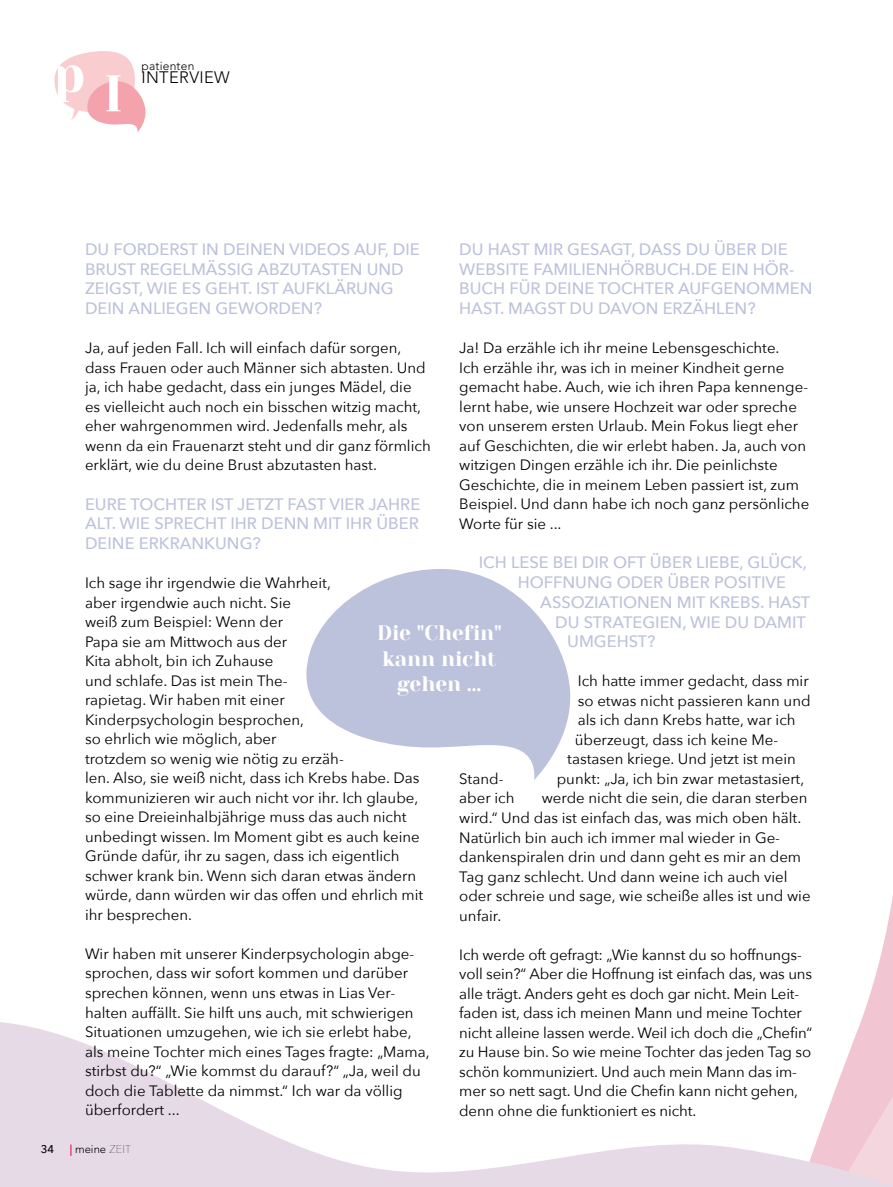
<style>
.page{position:relative;width:893px;height:1187px;background:#fff}
.page>*{position:absolute;margin:0;border:0;box-sizing:border-box;transform-origin:0 0}
.t1{font:51.45px "Yeseva One";color:#fff}
.t2{font:21px/25.2px "Yeseva One";color:#fff;text-align:center}
.t3{font:500 16.5px/19.8px "Avenir Next";color:#bdc2dc}
.t4{font:300 16.5px "Avenir LT Std";letter-spacing:.02em;color:#000}
.t5{font:15px/19.5px "Avenir Next";color:#000}
.t6{font:300 12px "Avenir LT Std";letter-spacing:.02em;color:#000}
.t7{font:300 11.25px "Avenir LT Std";color:#000}
.t8{font:500 11.25px "Avenir Next";color:#000}
.s1{font-family:"Avenir Next";font-weight:500;color:#e40138}
.s2{font-family:"Avenir Next";font-weight:200}
</style>
<div class="page">
<svg style="left:870px;top:895px;width:23px;height:99px"></svg>
<svg style="left:0;top:994px;width:893px;height:192px"></svg>
<svg style="left:306px;top:569px;width:265px;height:211px;fill:#bdc2dc"></svg>
<svg style="left:55px;top:51px;width:91px;height:81px"></svg>
<p class="t6" style="left:141px;top:59px;width:55px">patienten</p>
<h1 class="t1" style="left:53px;top:50px;width:34px">p</h1>
<p class="t4" style="left:141px;top:69px;width:90px">INTERVIEW</p>
<h1 class="t1" style="left:104px;top:69px;width:21px">I</h1>
<p class="t3" style="left:459px;top:239px;width:355px">DU HAST MIR GESAGT, DASS DU ÜBER DIE WEBSITE FAMILIENHÖRBUCH.DE EIN HÖR-BUCH FÜR DEINE TOCHTER AUFGENOMMEN HAST. MAGST DU DAVON ERZÄHLEN?</p>
<p class="t5" style="left:459px;top:337px;width:352px">Ja! Da erzähle ich ihr meine Lebensgeschichte.<br>Ich erzähle ihr, was ich in meiner Kindheit gerne gemacht habe. Auch, wie ich ihren Papa kennenge&shy;lernt habe, wie unsere Hochzeit war oder spreche von unserem ersten Urlaub. Mein Fokus liegt eher auf Geschichten, die wir erlebt haben. Ja, auch von witzigen Dingen erzähle ich ihr. Die peinlichste Geschichte, die in meinem Leben passiert ist, zum Beispiel. Und dann habe ich noch ganz persönliche Worte für sie ...</p>
<p class="t3" style="left:518px;top:552px;width:291px;text-indent:-39px">ICH LESE BEI DIR OFT ÜBER LIEBE, GLÜCK,<br>HOFFNUNG ODER ÜBER POSITIVE</p>
<p class="t3" style="left:540px;top:592px;width:272px">ASSOZIATIONEN MIT KREBS. HAST</p>
<p class="t3" style="left:555px;top:612px;width:252px">DU STRATEGIEN, WIE DU DAMIT</p>
<p class="t3" style="left:567px;top:632px;width:90px">UMGEHST?</p>
<p class="t5" style="left:578px;top:670px;width:232px">Ich hatte immer gedacht, dass mir</p>
<p class="t5" style="left:578px;top:690px;width:234px">so etwas nicht passieren kann und</p>
<p class="t5" style="left:578px;top:709px;width:219px">als ich dann Krebs hatte, war ich</p>
<p class="t5" style="left:575px;top:729px;width:205px">überzeugt, dass ich keine Me-</p>
<p class="t5" style="left:567px;top:748px;width:230px">tastasen kriege. Und jetzt ist mein</p>
<p class="t5" style="left:459px;top:768px;width:46px">Stand-</p>
<p class="t5" style="left:557px;top:768px;width:249px">punkt: „Ja, ich bin zwar metastasiert,</p>
<p class="t5" style="left:459px;top:787px;width:57px">aber ich</p>
<p class="t3" style="left:85px;top:239px;width:336px">DU FORDERST IN DEINEN VIDEOS AUF, DIE<br>BRUST REGELMÄSSIG ABZUTASTEN UND<br>ZEIGST, WIE ES GEHT. IST AUFKLÄRUNG<br>DEIN ANLIEGEN GEWORDEN?</p>
<p class="t5" style="left:85px;top:337px;width:347px">Ja, auf jeden Fall. Ich will einfach dafür sorgen, dass Frauen oder auch Männer sich abtasten. Und ja, ich habe gedacht, dass ein junges Mädel, die<br>es vielleicht auch noch ein bisschen witzig macht, eher wahrgenommen wird. Jedenfalls mehr, als wenn da ein Frauenarzt steht und dir ganz förmlich erklärt, wie du deine Brust abzutasten hast.</p>
<p class="t3" style="left:85px;top:494px;width:337px;text-align:justify">EURE TOCHTER IST JETZT FAST VIER JAHRE ALT. WIE SPRECHT IHR DENN MIT IHR ÜBER DEINE ERKRANKUNG?</p>
<p class="t5" style="left:85px;top:572px;width:340px">Ich sage ihr irgendwie die Wahrheit,<br>aber irgendwie auch nicht. Sie<br>weiß zum Beispiel: Wenn der<br>Papa sie am Mittwoch aus der<br>Kita abholt, bin ich Zuhause<br>und schlafe. Das ist mein The-<br>rapietag. Wir haben mit einer<br>Kinderpsychologin besprochen,<br>so ehrlich wie möglich, aber<br>trotzdem so wenig wie nötig zu erzäh-<br>len. Also, sie weiß nicht, dass ich Krebs habe. Das kommunizieren wir auch nicht vor ihr. Ich glaube, so eine Dreieinhalbjährige muss das auch nicht unbedingt wissen. Im Moment gibt es auch keine Gründe dafür, ihr zu sagen, dass ich eigentlich schwer krank bin. Wenn sich daran etwas ändern würde, dann würden wir das offen und ehrlich mit ihr besprechen.</p>
<p class="t5" style="left:85px;top:943px;width:346px">Wir haben mit unserer Kinderpsychologin abge&shy;sprochen, dass wir sofort kommen und darüber sprechen können, wenn uns etwas in Lias Ver&shy;halten auffällt. Sie hilft uns auch, mit schwierigen Situationen umzugehen, wie ich sie erlebt habe, als meine Tochter mich eines Tages fragte: „Mama, stirbst du?“ „Wie kommst du darauf?“ „Ja, weil du doch die Tablette da nimmst.“ Ich war da völlig überfordert ...</p>
<h2 class="t2" style="left:377px;top:621px;width:126px">Die "Chefin" kann nicht gehen …</h2>
<p class="t5" style="left:459px;top:787px;width:353px;text-indent:82px">werde nicht die sein, die daran sterben wird.“ Und das ist einfach das, was mich oben hält.<br>Natürlich bin auch ich immer mal wieder in Ge&shy;dankenspiralen drin und dann geht es mir an dem Tag ganz schlecht. Und dann weine ich auch viel oder schreie und sage, wie scheiße alles ist und wie unfair.</p>
<p class="t5" style="left:459px;top:943px;width:355px">Ich werde oft gefragt: „Wie kannst du so hoffnungs&shy;voll sein?“ Aber die Hoffnung ist einfach das, was uns alle trägt. Anders geht es doch gar nicht. Mein Leit&shy;faden ist, dass ich meinen Mann und meine Tochter nicht alleine lassen werde. Weil ich doch die „Che昀椀n“ zu Hause bin. So wie meine Tochter das jeden Tag so schön kommuniziert. Und auch mein Mann das im&shy;mer so nett sagt. Und die Che昀椀n kann nicht gehen, denn ohne die funktioniert es nicht.</p>
<p class="t8" style="left:41px;top:1143px;width:15px">34</p>
<p class="t7" style="left:70px;top:1143px;width:63px"><span class="s1">|</span> meine <span class="s2">ZEIT</span></p>
</div>
